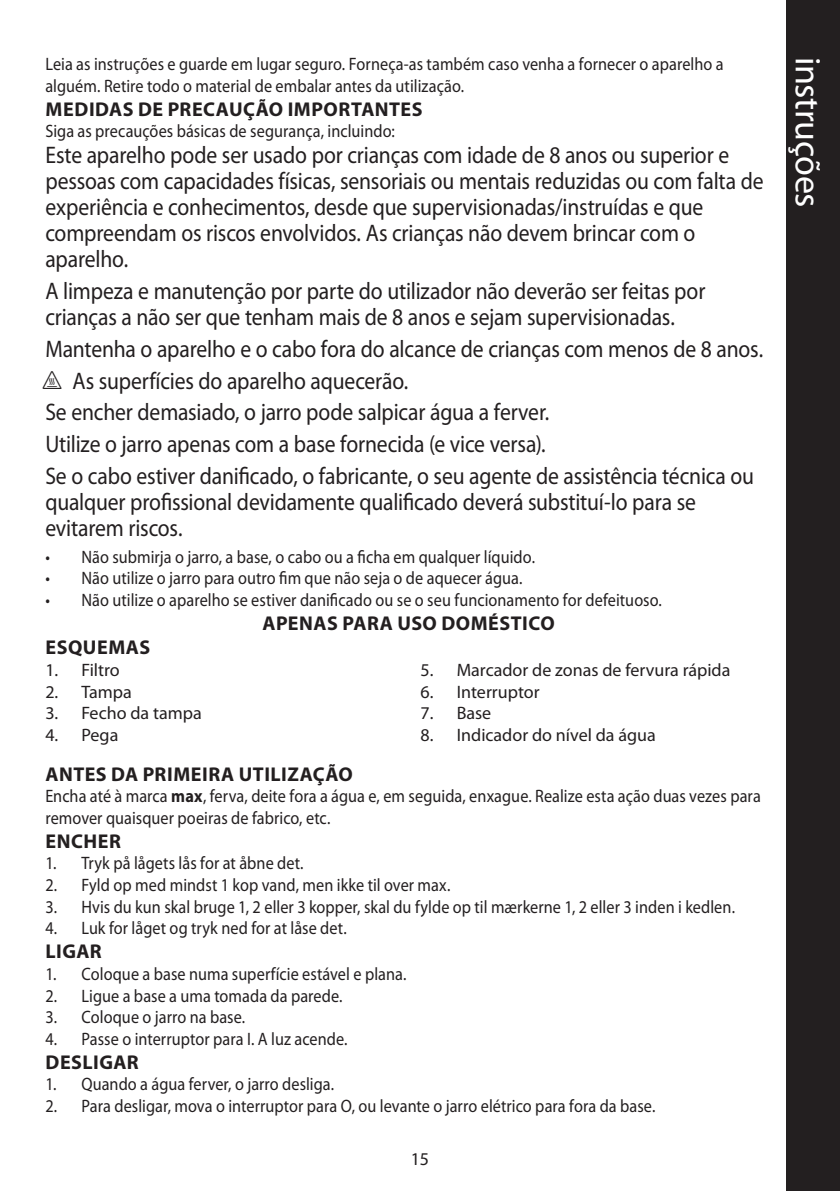
<style>
.page{position:relative;width:840px;height:1191px;background:#fff}
.page>*{position:absolute;margin:0;border:0;box-sizing:border-box;transform-origin:0 0}
.side_head{font:36px "Myriad Pro";letter-spacing:-.01em;color:#fff}
.EN60335_single{font:24px/26px "Myriad Pro";letter-spacing:-.005em;color:#231f20;scale:.9 1}
.heading{font:700 20px "Myriad Pro";letter-spacing:.025em;color:#231f20}
.sub_heading_centred{font:700 20px "Myriad Pro";letter-spacing:.02em;color:#231f20}
.default{font:18px/21.6px "Myriad Pro";letter-spacing:.005em;color:#231f20;scale:.9 1}
.default-2{font:18px "Myriad Pro";letter-spacing:.005em;color:#231f20}
.s1{font-family:"Myriad IS Otext"}
.s2{font-weight:700}
</style>
<div class="page">
<div style="left:785px;top:0;width:54px;height:1191px;background:#231f20"></div>
<p class="default" style="left:45px;top:54px;width:754px">Leia as instruções e guarde em lugar seguro. Forneça-as também caso venha a fornecer o aparelho a alguém. Retire todo o material de embalar antes da utilização.</p>
<p class="heading" style="left:46px;top:98px;width:378px">MEDIDAS DE PRECAUÇÃO IMPORTANTES</p>
<p class="default" style="left:45px;top:121px;width:389px">Siga as precauções básicas de segurança, incluindo:</p>
<p class="EN60335_single" style="left:45px;top:143px;width:799px">Este aparelho pode ser usado por crianças com idade de 8 anos ou superior e pessoas com capacidades físicas, sensoriais ou mentais reduzidas ou com falta de experiência e conhecimentos, desde que supervisionadas/instruídas e que compreendam os riscos envolvidos. As crianças não devem brincar com o aparelho.</p>
<p class="EN60335_single" style="left:45px;top:278px;width:734px">A limpeza e manutenção por parte do utilizador não deverão ser feitas por crianças a não ser que tenham mais de 8 anos e sejam supervisionadas.</p>
<p class="EN60335_single" style="left:45px;top:336px;width:798px">Mantenha o aparelho e o cabo fora do alcance de crianças com menos de 8 anos.</p>
<p class="EN60335_single" style="left:45px;top:368px;width:404px"><span class="s1">h</span> As superfícies do aparelho aquecerão.</p>
<p class="EN60335_single" style="left:45px;top:399px;width:561px">Se encher demasiado, o jarro pode salpicar água a ferver.</p>
<p class="EN60335_single" style="left:45px;top:431px;width:557px">Utilize o jarro apenas com a base fornecida (e vice versa).</p>
<p class="EN60335_single" style="left:45px;top:463px;width:788px">Se o cabo estiver danificado, o fabricante, o seu agente de assistência técnica ou qualquer profissional devidamente qualificado deverá substituí-lo para se evitarem riscos.</p>
<p class="default" style="left:45px;top:546px;width:545px">• Não submirja o jarro, a base, o cabo ou a ficha em qualquer líquido.</p>
<p class="default" style="left:45px;top:568px;width:531px">• Não utilize o jarro para outro fim que não seja o de aquecer água.</p>
<p class="default" style="left:45px;top:589px;width:686px">• Não utilize o aparelho se estiver danificado ou se o seu funcionamento for defeituoso.</p>
<p class="sub_heading_centred" style="left:262px;top:612px;width:293px">APENAS PARA USO DOMÉSTICO</p>
<p class="heading" style="left:46px;top:636px;width:106px">ESQUEMAS</p>
<p class="default-2" style="left:45px;top:660px;width:76px">1. Filtro</p>
<p class="default-2" style="left:45px;top:682px;width:88px">2. Tampa</p>
<p class="default-2" style="left:45px;top:703px;width:158px">3. Fecho da tampa</p>
<p class="default-2" style="left:45px;top:725px;width:74px">4. Pega</p>
<p class="default-2" style="left:420px;top:660px;width:311px">5. Marcador de zonas de fervura rápida</p>
<p class="default-2" style="left:420px;top:682px;width:120px">6. Interruptor</p>
<p class="default-2" style="left:420px;top:703px;width:72px">7. Base</p>
<p class="default-2" style="left:420px;top:725px;width:236px">8. Indicador do nível da água</p>
<p class="heading" style="left:46px;top:762px;width:308px">ANTES DA PRIMEIRA UTILIZAÇÃO</p>
<p class="default" style="left:45px;top:785px;width:796px">Encha até à marca <span class="s2">max</span>, ferva, deite fora a água e, em seguida, enxague. Realize esta ação duas vezes para remover quaisquer poeiras de fabrico, etc.</p>
<p class="heading" style="left:46px;top:830px;width:77px">ENCHER</p>
<p class="default" style="left:45px;top:853px;width:288px">1. Tryk på lågets lås for at åbne det.</p>
<p class="default" style="left:45px;top:874px;width:451px">2. Fyld op med mindst 1 kop vand, men ikke til over max.</p>
<p class="default" style="left:45px;top:896px;width:767px">3. Hvis du kun skal bruge 1, 2 eller 3 kopper, skal du fylde op til mærkerne 1, 2 eller 3 inden i kedlen.</p>
<p class="default" style="left:45px;top:917px;width:336px">4. Luk for låget og tryk ned for at låse det.</p>
<p class="heading" style="left:46px;top:940px;width:58px">LIGAR</p>
<p class="default" style="left:45px;top:963px;width:402px">1. Coloque a base numa superfície estável e plana.</p>
<p class="default" style="left:45px;top:985px;width:331px">2. Ligue a base a uma tomada da parede.</p>
<p class="default" style="left:45px;top:1006px;width:223px">3. Coloque o jarro na base.</p>
<p class="default" style="left:45px;top:1028px;width:337px">4. Passe o interruptor para I. A luz acende.</p>
<p class="heading" style="left:46px;top:1050px;width:95px">DESLIGAR</p>
<p class="default" style="left:45px;top:1073px;width:322px">1. Quando a água ferver, o jarro desliga.</p>
<p class="default" style="left:45px;top:1095px;width:679px">2. Para desligar, mova o interruptor para O, ou levante o jarro elétrico para fora da base.</p>
<p class="default-2" style="left:410px;top:1149px;width:20px">15</p>
<p class="side_head" style="left:827px;top:57px;width:152px;rotate:90deg">instruções</p>
</div>
